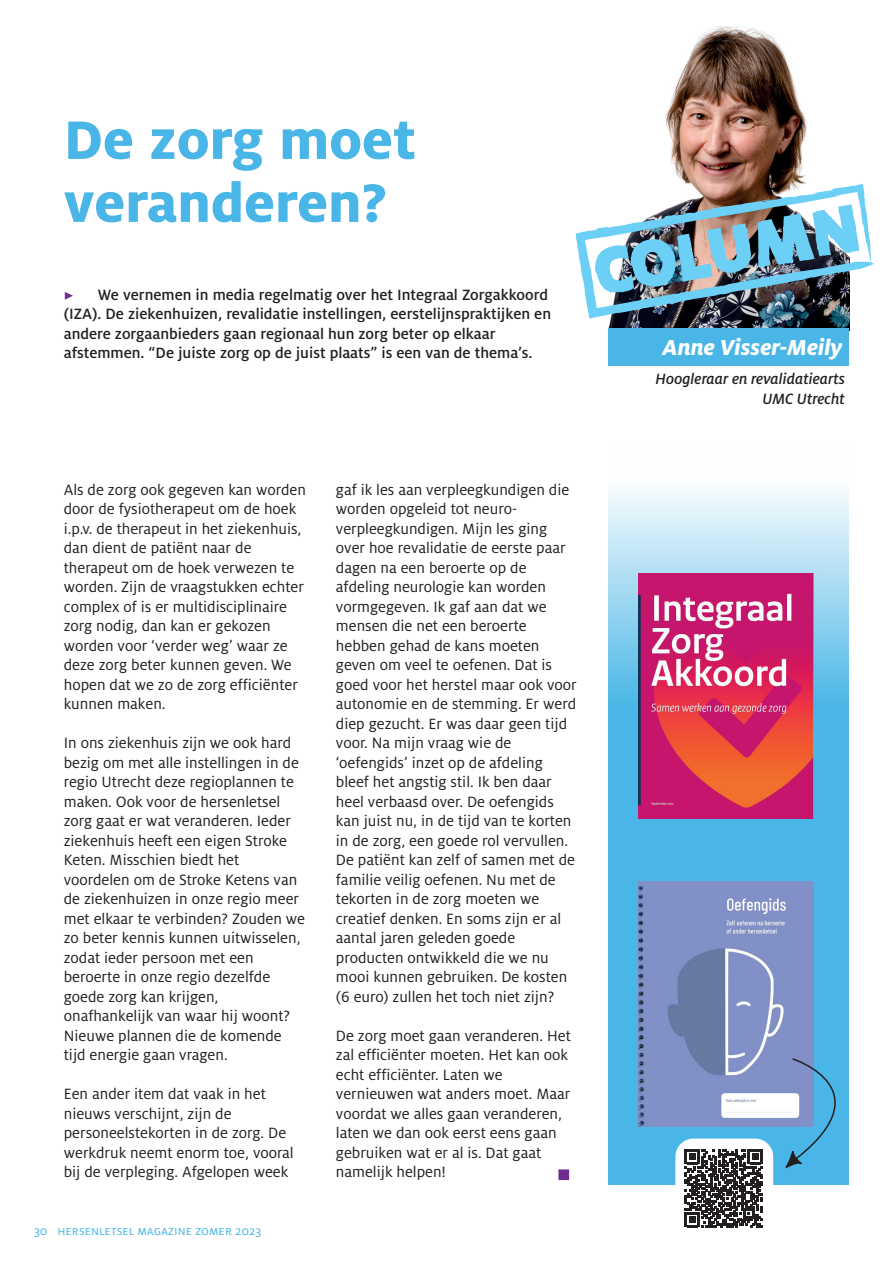
<style>
.page{position:relative;width:893px;height:1263px;background:#fff}
.page>*{position:absolute;margin:0;border:0;box-sizing:border-box;transform-origin:0 0}
.t1{font:800 60px/63px "Milo OT";color:#4ab6e7}
.t2{font:italic 800 24px "Milo OT";color:#fff}
.t3{font:16.5px/19.5px "Milo OT";color:#231f20}
.t4{font:500 16.5px/19.5px "Milo OT";color:#231f20}
.t5{font:italic 500 16.5px/19.5px "Milo OT";color:#231f20;text-align:right}
.t6{font:16.5px "Minion Pro";color:#6e2c91}
.t7{font:13.5px "Milo OT";color:#4ab6e7}
</style>
<div class="page">
<svg style="left:608px;top:489px;width:241px;height:695px;background:#77c7ec"></svg>
<img style="left:608px;top:27px;width:241px;height:302px">
<div style="left:608px;top:329px;width:241px;height:37px;background:#4ab6e7"></div>
<img style="left:575px;top:184px;width:299px;height:134px">
<div style="left:558px;top:1169px;width:11px;height:11px;background:#6e2c91;border:2px solid #6e2c91"></div>
<img style="left:638px;top:573px;width:175px;height:246px">
<img style="left:638px;top:882px;width:175px;height:245px">
<div style="left:675px;top:1138px;width:98px;height:98px;background:#fff;border-radius:18px"></div>
<svg style="left:685px;top:1149px;width:78px;height:78px"></svg>
<svg style="left:784px;top:1057px;width:65px;height:115px;background:#5daad8"></svg>
<h1 class="t1" style="left:64px;top:108px;width:354px">De zorg moet veranderen?</h1>
<p class="t4" style="left:64px;top:285px;width:489px;text-indent:34px">We vernemen in media regelmatig over het Integraal Zorgakkoord (IZA). De ziekenhuizen, revalidatie instellingen, eerstelijnspraktijken en andere zorgaanbieders gaan regionaal hun zorg beter op elkaar afstemmen. “De juiste zorg op de juist plaats” is een van de thema’s.</p>
<p class="t6" style="left:64px;top:283px;width:11px">▶</p>
<p class="t3" style="left:64px;top:480px;width:244px">Als de zorg ook gegeven kan worden door de fysiotherapeut om de hoek i.p.v. de therapeut in het ziekenhuis, dan dient de patiënt naar de therapeut om de hoek verwezen te worden. Zijn de vraagstukken echter complex of is er multidisciplinaire zorg nodig, dan kan er gekozen worden voor ‘verder weg’ waar ze deze zorg beter kunnen geven. We hopen dat we zo de zorg efficiënter kunnen maken.</p>
<p class="t3" style="left:64px;top:733px;width:243px">In ons ziekenhuis zijn we ook hard bezig om met alle instellingen in de regio Utrecht deze regioplannen te maken. Ook voor de hersenletsel zorg gaat er wat veranderen. Ieder ziekenhuis heeft een eigen Stroke<br>Keten. Misschien biedt het voordelen om de Stroke Ketens van de ziekenhuizen in onze regio meer met elkaar te verbinden? Zouden we zo beter kennis kunnen uitwisselen, zodat ieder persoon met een beroerte in onze regio dezelfde goede zorg kan krijgen, onafhankelijk van waar hij woont?<br>Nieuwe plannen die de komende tijd energie gaan vragen.</p>
<p class="t3" style="left:64px;top:1084px;width:231px">Een ander item dat vaak in het nieuws verschijnt, zijn de personeelstekorten in de zorg. De werkdruk neemt enorm toe, vooral bij de verpleging. Afgelopen week</p>
<p class="t7" style="left:34px;top:1224px;width:229px">30 hersenletsel magazine zomer 2023</p>
<p class="t3" style="left:336px;top:480px;width:242px">gaf ik les aan verpleegkundigen die worden opgeleid tot neuro&shy;verpleegkundigen. Mijn les ging over hoe revalidatie de eerste paar dagen na een beroerte op de afdeling neurologie kan worden vormgegeven. Ik gaf aan dat we mensen die net een beroerte hebben gehad de kans moeten geven om veel te oefenen. Dat is goed voor het herstel maar ook voor autonomie en de stemming. Er werd diep gezucht. Er was daar geen tijd voor. Na mijn vraag wie de ‘oefengids’ inzet op de afdeling bleef het angstig stil. Ik ben daar heel verbaasd over. De oefengids kan juist nu, in de tijd van te korten in de zorg, een goede rol vervullen.<br>De patiënt kan zelf of samen met de familie veilig oefenen. Nu met de tekorten in de zorg moeten we creatief denken. En soms zijn er al aantal jaren geleden goede producten ontwikkeld die we nu mooi kunnen gebruiken. De kosten (6 euro) zullen het toch niet zijn?</p>
<p class="t3" style="left:336px;top:1026px;width:236px">De zorg moet gaan veranderen. Het zal efficiënter moeten. Het kan ook echt efficiënter. Laten we vernieuwen wat anders moet. Maar voordat we alles gaan veranderen, laten we dan ook eerst eens gaan gebruiken wat er al is. Dat gaat namelijk helpen!</p>
<h2 class="t2" style="left:662px;top:334px;width:181px">Anne Visser-Meily</h2>
<p class="t5" style="left:656px;top:369px;width:191px">Hoogleraar en revalidatiearts<br>UMC Utrecht</p>
</div>
